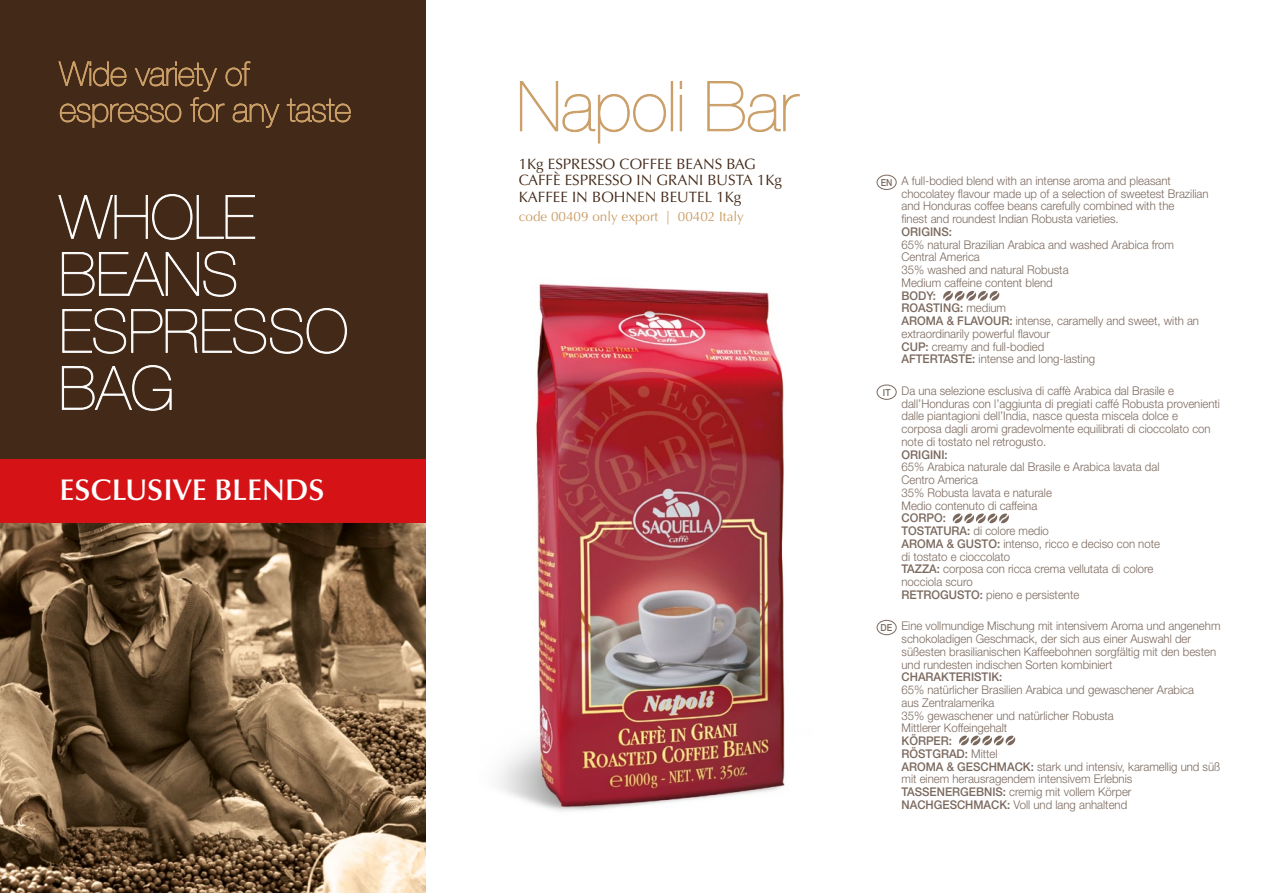
<style>
.page{position:relative;width:1263px;height:893px;background:#fff}
.page>*{position:absolute;margin:0;border:0;box-sizing:border-box;transform-origin:0 0}
.t1{font:200 69px "Helvetica Neue";color:#ca9e67}
.t2{font:200 60px/57px "Helvetica Neue";color:#fff}
.t3{font:600 30px "Optima LT";color:#fff}
.t4{font:15px/16.5px "Optima";color:#432918}
.t5{font:13.5px "Optima";color:#ca9e67}
.t6{font:300 12px/12.8px "Helvetica Neue";color:#7b695e;scale:.95 1}
.t7{font:500 12px "Helvetica Neue";color:#7b695e;scale:.95 1}
.t8{font:500 9.75px "Helvetica Neue";color:#7b695e;scale:.89 1}
.s1{font-weight:500}
</style>
<div class="page">
<img style="left:499px;top:284px;width:286px;height:527px">
<div style="left:0;top:0;width:425px;height:459px;background:#432918"></div>
<svg style="left:58px;top:194px;width:197px;height:46px"></svg>
<svg style="left:62px;top:251px;width:174px;height:46px"></svg>
<svg style="left:62px;top:308px;width:285px;height:46px"></svg>
<svg style="left:62px;top:365px;width:110px;height:46px"></svg>
<img style="left:0;top:523px;width:425px;height:370px">
<div style="left:0;top:459px;width:425px;height:64px;background:#d51317"></div>
<svg style="left:520px;top:81px;width:146px;height:63px"></svg>
<div style="left:671px;top:81px;width:2px;height:50px;border:1px solid #ca9e67"></div>
<div style="left:680px;top:95px;width:2px;height:36px;border:1px solid #ca9e67"></div>
<svg style="left:680px;top:81px;width:2px;height:8px"></svg>
<svg style="left:707px;top:81px;width:93px;height:51px"></svg>
<div style="left:877px;top:620px;width:19px;height:15px;border:1px solid #7b695e;border-radius:50%"></div>
<div style="left:877px;top:385px;width:19px;height:15px;border:1px solid #7b695e;border-radius:50%"></div>
<div style="left:877px;top:175px;width:19px;height:15px;border:1px solid #7b695e;border-radius:50%"></div>
<svg style="left:959px;top:735px;width:57px;height:11px"></svg>
<svg style="left:952px;top:513px;width:57px;height:11px"></svg>
<svg style="left:943px;top:291px;width:57px;height:10px"></svg>
<svg style="left:58px;top:61px;width:293px;height:67px"></svg>
<h2 class="t2" style="left:60px;top:188px;width:290px">WHOLE<br>BEANS<br>ESPRESSO<br>BAG</h2>
<h3 class="t3" style="left:60px;top:473px;width:266px">ESCLUSIVE BLENDS</h3>
<h1 class="t1" style="left:517px;top:67px;width:283px">Napoli Bar</h1>
<p class="t4" style="left:519px;top:156px;width:265px">1Kg ESPRESSO COFFEE BEANS BAG<br>CAFFÈ ESPRESSO IN GRANI BUSTA 1Kg<br>KAFFEE IN BOHNEN BEUTEL 1Kg</p>
<p class="t5" style="left:519px;top:209px;width:227px">code 00409 only export | 00402 Italy</p>
<p class="t8" style="left:881px;top:176px;width:14px">EN</p>
<p class="t6" style="left:901px;top:174px;width:325px">A full-bodied blend with an intense aroma and pleasant chocolatey flavour made up of a selection of sweetest Brazilian and Honduras coffee beans carefully combined with the<br>finest and roundest Indian Robusta varieties.</p>
<p class="t7" style="left:901px;top:225px;width:55px">ORIGINS:</p>
<p class="t6" style="left:901px;top:238px;width:288px">65% natural Brazilian Arabica and washed Arabica from Central America<br>35% washed and natural Robusta<br>Medium caffeine content blend</p>
<p class="t6" style="left:901px;top:289px;width:315px"><span class="s1">BODY:<br>ROASTING:</span> medium<br><span class="s1">AROMA &amp; FLAVOUR:</span> intense, caramelly and sweet, with an extraordinarily powerful flavour<br><span class="s1">CUP:</span> creamy and full-bodied<br><span class="s1">AFTERTASTE:</span> intense and long-lasting</p>
<p class="t8" style="left:883px;top:386px;width:10px">IT</p>
<p class="t6" style="left:901px;top:384px;width:337px">Da una selezione esclusiva di caffè Arabica dal Brasile e dall’Honduras con l’aggiunta di pregiati caffé Robusta provenienti dalle piantagioni dell’India, nasce questa miscela dolce e corposa dagli aromi gradevolmente equilibrati di cioccolato con note di tostato nel retrogusto.</p>
<p class="t7" style="left:901px;top:447px;width:50px">ORIGINI:</p>
<p class="t6" style="left:901px;top:460px;width:273px">65% Arabica naturale dal Brasile e Arabica lavata dal<br>Centro America<br>35% Robusta lavata e naturale<br>Medio contenuto di caffeina</p>
<p class="t6" style="left:901px;top:511px;width:274px"><span class="s1">CORPO:<br>TOSTATURA:</span> di colore medio<br><span class="s1">AROMA &amp; GUSTO:</span> intenso, ricco e deciso con note di tostato e cioccolato<br><span class="s1">TAZZA:</span> corposa con ricca crema vellutata di colore nocciola scuro<br><span class="s1">RETROGUSTO:</span> pieno e persistente</p>
<p class="t8" style="left:880px;top:622px;width:14px">DE</p>
<p class="t6" style="left:901px;top:619px;width:337px">Eine vollmundige Mischung mit intensivem Aroma und angenehm schokoladigen Geschmack, der sich aus einer Auswahl der süßesten brasilianischen Kaffeebohnen sorgfältig mit den besten und rundesten indischen Sorten kombiniert</p>
<p class="t7" style="left:901px;top:670px;width:108px">CHARAKTERISTIK:</p>
<p class="t6" style="left:901px;top:683px;width:309px">65% natürlicher Brasilien Arabica und gewaschener Arabica aus Zentralamerika<br>35% gewaschener und natürlicher Robusta<br>Mittlerer Koffeingehalt</p>
<p class="t6" style="left:901px;top:734px;width:337px"><span class="s1">KÖRPER:<br>RÖSTGRAD:</span> Mittel<br><span class="s1">AROMA &amp; GESCHMACK:</span> stark und intensiv, karamellig und süß mit einem herausragendem intensivem Erlebnis <span class="s1">TASSENERGEBNIS:</span> cremig mit vollem Körper <span class="s1">NACHGESCHMACK:</span> Voll und lang anhaltend</p>
</div>
